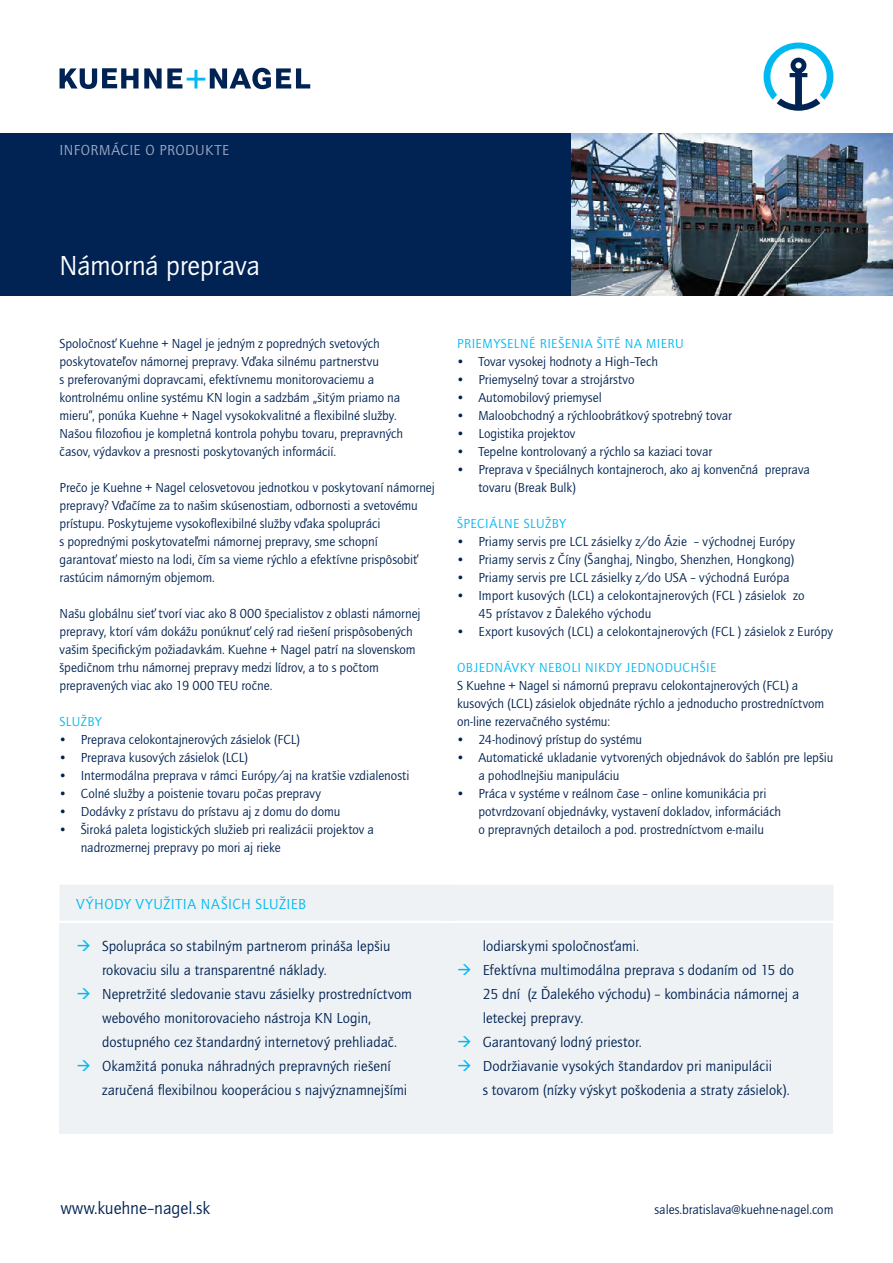
<style>
.page{position:relative;width:893px;height:1263px;background:#fff}
.page>*{position:absolute;margin:0;border:0;box-sizing:border-box;transform-origin:0 0}
.t1{font:28.5px "Quay Sans ITC Std";letter-spacing:-.015em;color:#fff}
.t2{font:18px "Quay Sans ITC Std";color:#002353}
.t3{font:15px/24px "Quay Sans ITC Std";color:#002353}
.t4{font:15px "Quay Sans ITC Std";letter-spacing:.03em;color:#00b9f1}
.t5{font:15px "Quay Sans ITC Std";letter-spacing:.035em;color:#a1abc6}
.t6{font:13.5px/18px "Quay Sans ITC Std";letter-spacing:-.005em;color:#002353}
.t7{font:13.5px "Quay Sans ITC Std";letter-spacing:.035em;color:#00b9f1}
</style>
<div class="page">
<div style="left:0;top:134px;width:572px;height:162px;background:#002353"></div>
<img style="left:572px;top:134px;width:321px;height:162px">
<div style="left:60px;top:923px;width:773px;height:211px;background:#eff2f4"></div>
<div style="left:60px;top:885px;width:397px;height:36px;background:#eff2f4"></div>
<div style="left:442px;top:885px;width:391px;height:36px;background:#eff2f4"></div>
<svg style="left:764px;top:43px;width:69px;height:68px"></svg>
<svg style="left:60px;top:68px;width:250px;height:21px"></svg>
<p class="t5" style="left:60px;top:142px;width:126px">Informácie o produkte</p>
<h1 class="t1" style="left:60px;top:249px;width:202px">Námorná preprava</h1>
<p class="t6" style="left:60px;top:335px;width:345px">Spoločnosť Kuehne + Nagel je jedným z popredných svetových poskytovateľov námornej prepravy. Vďaka silnému partnerstvu<br>s preferovanými dopravcami, efektívnemu monitorovaciemu a kontrolnému online systému KN login a sadzbám „šitým priamo na mieru”, ponúka Kuehne + Nagel vysokokvalitné a flexibilné služby.<br>Našou filozofiou je kompletná kontrola pohybu tovaru, prepravných časov, výdavkov a presnosti poskytovaných informácií.</p>
<p class="t6" style="left:60px;top:479px;width:377px">Prečo je Kuehne + Nagel celosvetovou jednotkou v poskytovaní námornej prepravy? Vďačíme za to našim skúsenostiam, odbornosti a svetovému prístupu. Poskytujeme vysokoflexibilné služby vďaka spolupráci<br>s poprednými poskytovateľmi námornej prepravy, sme schopní garantovať miesto na lodi, čím sa vieme rýchlo a efektívne prispôsobiť rastúcim námorným objemom.</p>
<p class="t6" style="left:60px;top:605px;width:363px">Našu globálnu sieť tvorí viac ako 8 000 špecialistov z oblasti námornej prepravy, ktorí vám dokážu ponúknuť celý rad riešení prispôsobených vašim špecifickým požiadavkám. Kuehne + Nagel patrí na slovenskom špedičnom trhu námornej prepravy medzi lídrov, a to s počtom prepravených viac ako 19 000 TEU ročne.</p>
<p class="t7" style="left:60px;top:714px;width:9px">služby</p>
<p class="t6" style="left:60px;top:731px;width:242px">• Preprava celokontajnerových zásielok (FCL)</p>
<p class="t6" style="left:60px;top:749px;width:190px">• Preprava kusových zásielok (LCL)</p>
<p class="t6" style="left:60px;top:767px;width:351px">• Intermodálna preprava v rámci Európy/aj na kratšie vzdialenosti</p>
<p class="t6" style="left:60px;top:785px;width:263px">• Colné služby a poistenie tovaru počas prepravy</p>
<p class="t6" style="left:60px;top:803px;width:282px">• Dodávky z prístavu do prístavu aj z domu do domu</p>
<p class="t6" style="left:81px;top:821px;width:295px;text-indent:-21px">• Široká paleta logistických služieb pri realizácii projektov a nadrozmernej prepravy po mori aj rieke</p>
<p class="t4" style="left:77px;top:895px;width:231px">VÝHODY VYUŽITIA NAŠICH SLUŽIEB</p>
<p class="t7" style="left:457px;top:336px;width:45px">priemyseln</p>
<p class="t7" style="left:529px;top:336px;width:26px">é riešenia</p>
<p class="t7" style="left:597px;top:336px;width:86px">šité na mieru</p>
<p class="t6" style="left:457px;top:353px;width:202px">• Tovar vysokej hodnoty a High–Tech</p>
<p class="t6" style="left:457px;top:371px;width:179px">• Priemyselný tovar a strojárstvo</p>
<p class="t6" style="left:457px;top:389px;width:146px">• Automobilový priemysel</p>
<p class="t6" style="left:457px;top:407px;width:276px">• Maloobchodný a rýchloobrátkový spotrebný tovar</p>
<p class="t6" style="left:457px;top:425px;width:120px">• Logistika projektov</p>
<p class="t6" style="left:457px;top:443px;width:257px">• Tepelne kontrolovaný a rýchlo sa kaziaci tovar</p>
<p class="t6" style="left:478px;top:461px;width:333px;text-indent:-21px">• Preprava v špeciálnych kontajneroch, ako aj konvenčná preprava tovaru (Break Bulk)</p>
<p class="t7" style="left:457px;top:516px;width:49px">Špeciálne</p>
<p class="t7" style="left:524px;top:516px;width:9px">služby</p>
<p class="t6" style="left:457px;top:533px;width:339px">• Priamy servis pre LCL zásielky z/do Ázie – východnej Európy</p>
<p class="t6" style="left:457px;top:551px;width:339px">• Priamy servis z Číny (Šanghaj, Ningbo, Shenzhen, Hongkong)</p>
<p class="t6" style="left:457px;top:569px;width:334px">• Priamy servis pre LCL zásielky z/do USA – východná Európa</p>
<p class="t6" style="left:478px;top:587px;width:328px;text-indent:-21px">• Import kusových (LCL) a celokontajnerových (FCL ) zásielok zo<br>45 prístavov z Ďalekého východu</p>
<p class="t6" style="left:457px;top:623px;width:377px">• Export kusových (LCL) a celokontajnerových (FCL ) zásielok z Európy</p>
<p class="t7" style="left:457px;top:660px;width:30px">Objedn</p>
<p class="t7" style="left:504px;top:660px;width:17px">ávky</p>
<p class="t7" style="left:539px;top:660px;width:8px">neboli</p>
<p class="t7" style="left:585px;top:660px;width:9px">nikdy</p>
<p class="t7" style="left:626px;top:660px;width:14px">jednoduchšie</p>
<p class="t6" style="left:457px;top:677px;width:369px">S Kuehne + Nagel si námornú prepravu celokontajnerových (FCL) a kusových (LCL) zásielok objednáte rýchlo a jednoducho prostredníctvom on-line rezervačného systému:</p>
<p class="t6" style="left:457px;top:731px;width:187px">• 24-hodinový prístup do systému</p>
<p class="t6" style="left:478px;top:749px;width:356px;text-indent:-21px">• Automatické ukladanie vytvorených objednávok do šablón pre lepšiu a pohodlnejšiu manipuláciu</p>
<p class="t6" style="left:478px;top:785px;width:304px;text-indent:-21px">• Práca v systéme v reálnom čase – online komunikácia pri potvrdzovaní objednávky, vystavení dokladov, informáciách o prepravných detailoch a pod. prostredníctvom e-mailu</p>
<p class="t3" style="left:102px;top:934px;width:312px">Spolupráca so stabilným partnerom prináša lepšiu rokovaciu silu a transparentné náklady.<br>Nepretržité sledovanie stavu zásielky prostredníctvom webového monitorovacieho nástroja KN Login, dostupného cez štandardný internetový prehliadač.<br>Okamžitá ponuka náhradných prepravných riešení zaručená flexibilnou kooperáciou s najvýznamnejšími</p>
<p class="t3" style="left:483px;top:934px;width:318px">lodiarskymi spoločnosťami.<br>Efektívna multimodálna preprava s dodaním od 15 do 25 dní (z Ďalekého východu) – kombinácia námornej a leteckej prepravy.<br>Garantovaný lodný priestor.<br>Dodržiavanie vysokých štandardov pri manipulácii<br>s tovarom (nízky výskyt poškodenia a straty zásielok).</p>
<h2 class="t2" style="left:60px;top:1197px;width:151px">www.kuehne–nagel.sk</h2>
<p class="t6" style="left:654px;top:1200px;width:181px">sales.bratislava@kuehne-nagel.com</p>
</div>
